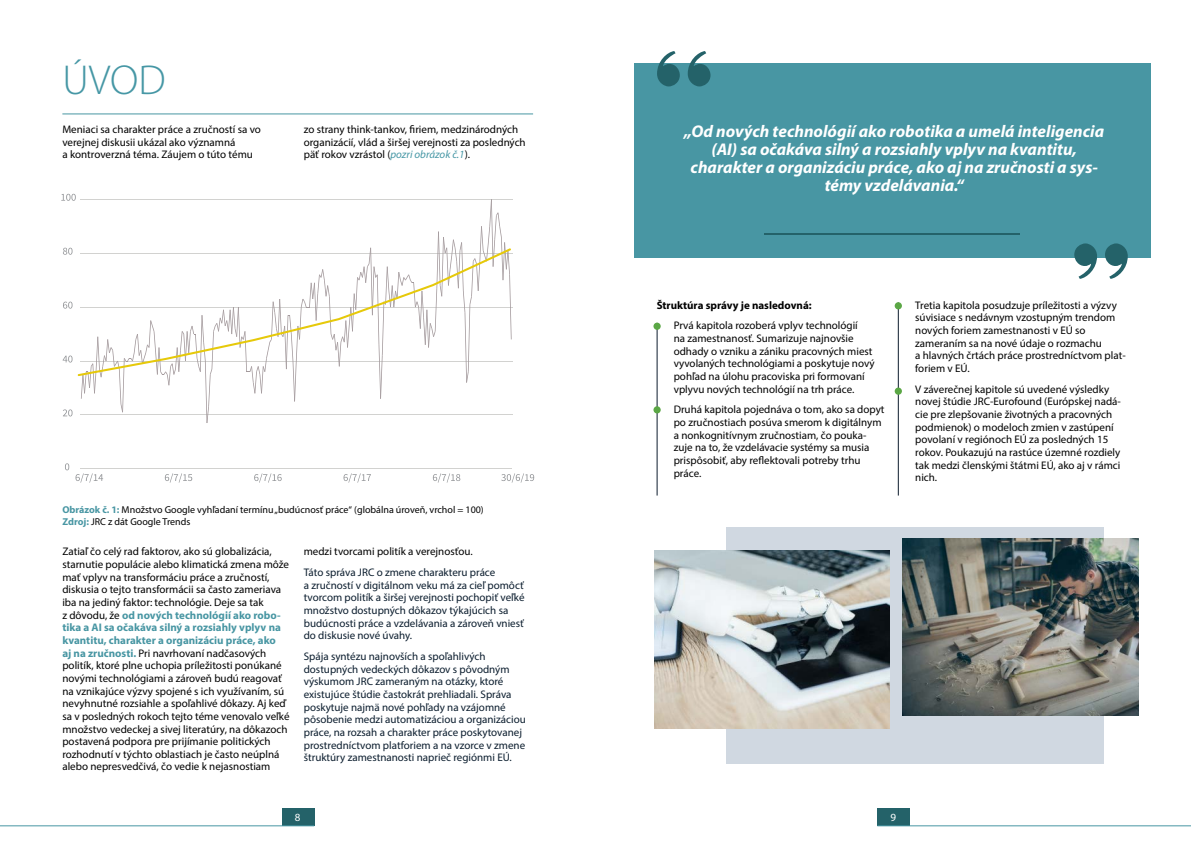
<style>
.page{position:relative;width:1191px;height:842px;background:#fff}
.page>*{position:absolute;margin:0;border:0;box-sizing:border-box;transform-origin:0 0}
.t1{font:300 42px "Myriad Pro";color:#4697a5}
.t2{font:italic 700 17px/18px "Myriad Pro";color:#fff;text-align:center}
.t3{font:11px/12.7px "Myriad Pro";color:#000}
.t4{font:11px/12.6px "Myriad Pro";color:#0b1d2e}
.t5{font:700 11px "Myriad Pro";color:#000}
.t6{font:11px "Myriad Pro";color:#fff}
.t7{font:10px/12px "Myriad Pro";color:#000}
.s1{font-style:italic;color:#4697a5}
.s2{font-weight:700;color:#4896a3}
</style>
<div class="page">
<div style="left:282px;top:809px;width:32px;height:17px;background:#246269"></div>
<hr style="left:0;top:825px;width:314px;height:1px;background:#4896a3">
<div style="left:877px;top:809px;width:33px;height:17px;background:#246269"></div>
<hr style="left:877px;top:825px;width:314px;height:1px;background:#4896a3">
<div style="left:726px;top:527px;width:377px;height:236px;background:#d0d8e1"></div>
<hr style="left:657px;top:323px;width:1px;height:172px;background:#0d1c2d">
<hr style="left:898px;top:302px;width:1px;height:193px;background:#0d1c2d">
<div style="left:634px;top:63px;width:516px;height:195px;background:#4896a3"></div>
<hr style="left:80px;top:469px;width:432px;height:1px;background:#d2d2d0">
<svg style="left:65px;top:463px;width:4px;height:7px"></svg>
<hr style="left:80px;top:415px;width:433px;height:1px;background:#d2d2d0">
<hr style="left:80px;top:361px;width:433px;height:1px;background:#d2d2d0">
<hr style="left:80px;top:307px;width:433px;height:1px;background:#d2d2d0">
<hr style="left:80px;top:253px;width:433px;height:1px;background:#d2d2d0">
<hr style="left:80px;top:199px;width:433px;height:1px;background:#d2d2d0">
<svg style="left:61px;top:194px;width:450px;height:229px"></svg>
<svg style="left:75px;top:473px;width:28px;height:10px"></svg>
<svg style="left:165px;top:473px;width:27px;height:10px"></svg>
<svg style="left:254px;top:473px;width:28px;height:10px"></svg>
<svg style="left:343px;top:473px;width:28px;height:10px"></svg>
<svg style="left:433px;top:473px;width:27px;height:10px"></svg>
<svg style="left:501px;top:473px;width:33px;height:10px"></svg>
<svg style="left:78px;top:248px;width:433px;height:128px"></svg>
<svg style="left:1074px;top:243px;width:53px;height:36px"></svg>
<svg style="left:657px;top:51px;width:53px;height:35px"></svg>
<div style="left:653px;top:323px;width:7px;height:7px;background:#5ba745;border-radius:50%"></div>
<div style="left:894px;top:302px;width:8px;height:7px;background:#5ba745;border-radius:50%"></div>
<div style="left:653px;top:406px;width:7px;height:7px;background:#5ba745;border-radius:50%"></div>
<svg style="left:894px;top:387px;width:8px;height:8px"></svg>
<img style="left:654px;top:551px;width:235px;height:177px">
<img style="left:903px;top:539px;width:235px;height:177px">
<hr style="left:764px;top:234px;width:255px;height:1px;background:#246269">
<hr style="left:62px;top:114px;width:471px;height:1px;background:#4896a3">
<h1 class="t1" style="left:62px;top:57px;width:105px">ÚVOD</h1>
<p class="t3" style="left:62px;top:123px;width:200px">Meniaci sa charakter práce a zručností sa vo verejnej diskusii ukázal ako významná<br>a kontroverzná téma. Záujem o túto tému</p>
<p class="t3" style="left:304px;top:123px;width:223px">zo strany think-tankov, firiem, medzinárodných organizácií, vlád a širšej verejnosti za posledných päť rokov vzrástol (<span class="s1">pozri obrázok č.1</span>).</p>
<h2 class="t2" style="left:684px;top:121px;width:421px">„Od nových technológií ako robotika a umelá inteligencia (AI) sa očakáva silný a rozsiahly vplyv na kvantitu, charakter a organizáciu práce, ako aj na zručnosti a sys&shy;témy vzdelávania.“</h2>
<p class="t7" style="left:62px;top:503px;width:423px"><span class="s2">Obrázok č. 1:</span> Množstvo Google vyhľadaní termínu „budúcnosť práce“ (globálna úroveň, vrchol = 100)<br><span class="s2">Zdroj:</span> JRC z dát Google Trends</p>
<p class="t3" style="left:62px;top:545px;width:229px">Zatiaľ čo celý rad faktorov, ako sú globalizácia, starnutie populácie alebo klimatická zmena môže mať vplyv na transformáciu práce a zručností, diskusia o tejto transformácii sa často zameriava iba na jediný faktor: technológie. Deje sa tak<br>z dôvodu, že <span class="s2">od nových technológií ako robo&shy;tika a AI sa očakáva silný a rozsiahly vplyv na kvantitu, charakter a organizáciu práce, ako<br>aj na zručnosti.</span> Pri navrhovaní nadčasových politík, ktoré plne uchopia príležitosti ponúkané novými technológiami a zároveň budú reagovať na vznikajúce výzvy spojené s ich využívaním, sú nevyhnutné rozsiahle a spoľahlivé dôkazy. Aj keď sa v posledných rokoch tejto téme venovalo veľké množstvo vedeckej a sivej literatúry, na dôkazoch postavená podpora pre prijímanie politických rozhodnutí v týchto oblastiach je často neúplná alebo nepresvedčivá, čo vedie k nejasnostiam</p>
<p class="t3" style="left:304px;top:545px;width:170px">medzi tvorcami politík a verejnosťou.</p>
<p class="t4" style="left:304px;top:566px;width:222px">Táto správa JRC o zmene charakteru práce<br>a zručností v digitálnom veku má za cieľ pomôcť tvorcom politík a širšej verejnosti pochopiť veľké množstvo dostupných dôkazov týkajúcich sa budúcnosti práce a vzdelávania a zároveň vniesť do diskusie nové úvahy.</p>
<p class="t4" style="left:304px;top:650px;width:223px">Spája syntézu najnovších a spoľahlivých dostupných vedeckých dôkazov s pôvodným výskumom JRC zameraným na otázky, ktoré existujúce štúdie častokrát prehliadali. Správa poskytuje najmä nové pohľady na vzájomné pôsobenie medzi automatizáciou a organizáciou práce, na rozsah a charakter práce poskytovanej prostredníctvom platforiem a na vzorce v zmene štruktúry zamestnanosti naprieč regiónmi EÚ.</p>
<p class="t5" style="left:656px;top:298px;width:156px">Štruktúra správy je nasledovná:</p>
<p class="t3" style="left:673px;top:319px;width:202px">Prvá kapitola rozoberá vplyv technológií<br>na zamestnanosť. Sumarizuje najnovšie odhady o vzniku a zániku pracovných miest vyvolaných technológiami a poskytuje nový pohľad na úlohu pracoviska pri formovaní vplyvu nových technológií na trh práce.</p>
<p class="t3" style="left:673px;top:403px;width:212px">Druhá kapitola pojednáva o tom, ako sa dopyt po zručnostiach posúva smerom k digitálnym a nonkognitívnym zručnostiam, čo pouka&shy;zuje na to, že vzdelávacie systémy sa musia prispôsobiť, aby reflektovali potreby trhu práce.</p>
<p class="t6" style="left:295px;top:810px;width:7px">8</p>
<p class="t6" style="left:890px;top:810px;width:7px">9</p>
<p class="t3" style="left:915px;top:298px;width:212px">Tretia kapitola posudzuje príležitosti a výzvy súvisiace s nedávnym vzostupným trendom nových foriem zamestnanosti v EÚ so zameraním sa na nové údaje o rozmachu<br>a hlavných črtách práce prostredníctvom plat&shy;foriem v EÚ.</p>
<p class="t3" style="left:915px;top:382px;width:207px">V záverečnej kapitole sú uvedené výsledky novej štúdie JRC-Eurofound (Európskej nadá&shy;cie pre zlepšovanie životných a pracovných podmienok) o modeloch zmien v zastúpení povolaní v regiónoch EÚ za posledných 15 rokov. Poukazujú na rastúce územné rozdiely tak medzi členskými štátmi EÚ, ako aj v rámci nich.</p>
</div>
